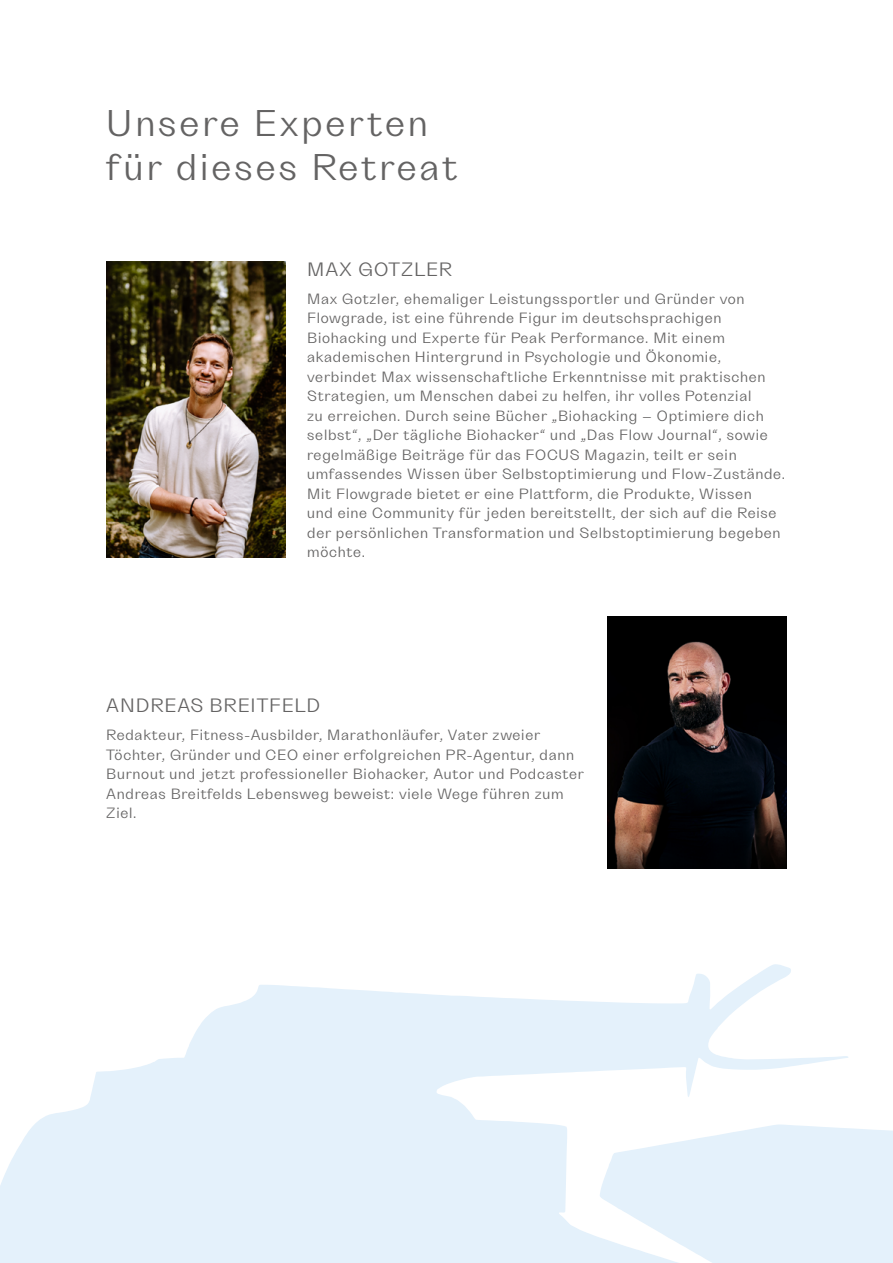
<style>
.page{position:relative;width:893px;height:1263px;background:#fff}
.page>*{position:absolute;margin:0;border:0;box-sizing:border-box;transform-origin:0 0}
.t1{font:37.5px/43.5px "Grotta";letter-spacing:.08em;color:#646363}
.t2{font:19.5px "Grotta";letter-spacing:.05em;color:#646363}
.t3{font:15px/19.5px "Grotta";letter-spacing:.05em;color:#646363}
</style>
<div class="page">
<img style="left:106px;top:261px;width:180px;height:296px">
<img style="left:607px;top:617px;width:180px;height:251px">
<svg style="left:0;top:964px;width:893px;height:299px;fill:#e4f1fb"></svg>
<h1 class="t1" style="left:106px;top:102px;width:353px">Unsere Experten für dieses Retreat</h1>
<h2 class="t2" style="left:307px;top:258px;width:146px">MAX GOTZLER</h2>
<p class="t3" style="left:307px;top:289px;width:479px">Max Gotzler, ehemaliger Leistungssportler und Gründer von Flowgrade, ist eine führende Figur im deutschsprachigen Biohacking und Experte für Peak Performance. Mit einem akademischen Hintergrund in Psychologie und Ökonomie, verbindet Max wissenschaftliche Erkenntnisse mit praktischen Strategien, um Menschen dabei zu helfen, ihr volles Potenzial<br>zu erreichen. Durch seine Bücher „Biohacking – Optimiere dich selbst“, „Der tägliche Biohacker“ und „Das Flow Journal“, sowie regelmäßige Beiträge für das FOCUS Magazin, teilt er sein umfassendes Wissen über Selbstoptimierung und Flow-Zustände.<br>Mit Flowgrade bietet er eine Plattform, die Produkte, Wissen<br>und eine Community für jeden bereitstellt, der sich auf die Reise der persönlichen Transformation und Selbstoptimierung begeben möchte.</p>
<h2 class="t2" style="left:106px;top:695px;width:215px">ANDREAS BREITFELD</h2>
<p class="t3" style="left:106px;top:726px;width:479px">Redakteur, Fitness-Ausbilder, Marathonläufer, Vater zweier Töchter, Gründer und CEO einer erfolgreichen PR-Agentur, dann Burnout und jetzt professioneller Biohacker, Autor und Podcaster Andreas Breitfelds Lebensweg beweist: viele Wege führen zum Ziel.</p>
</div>
